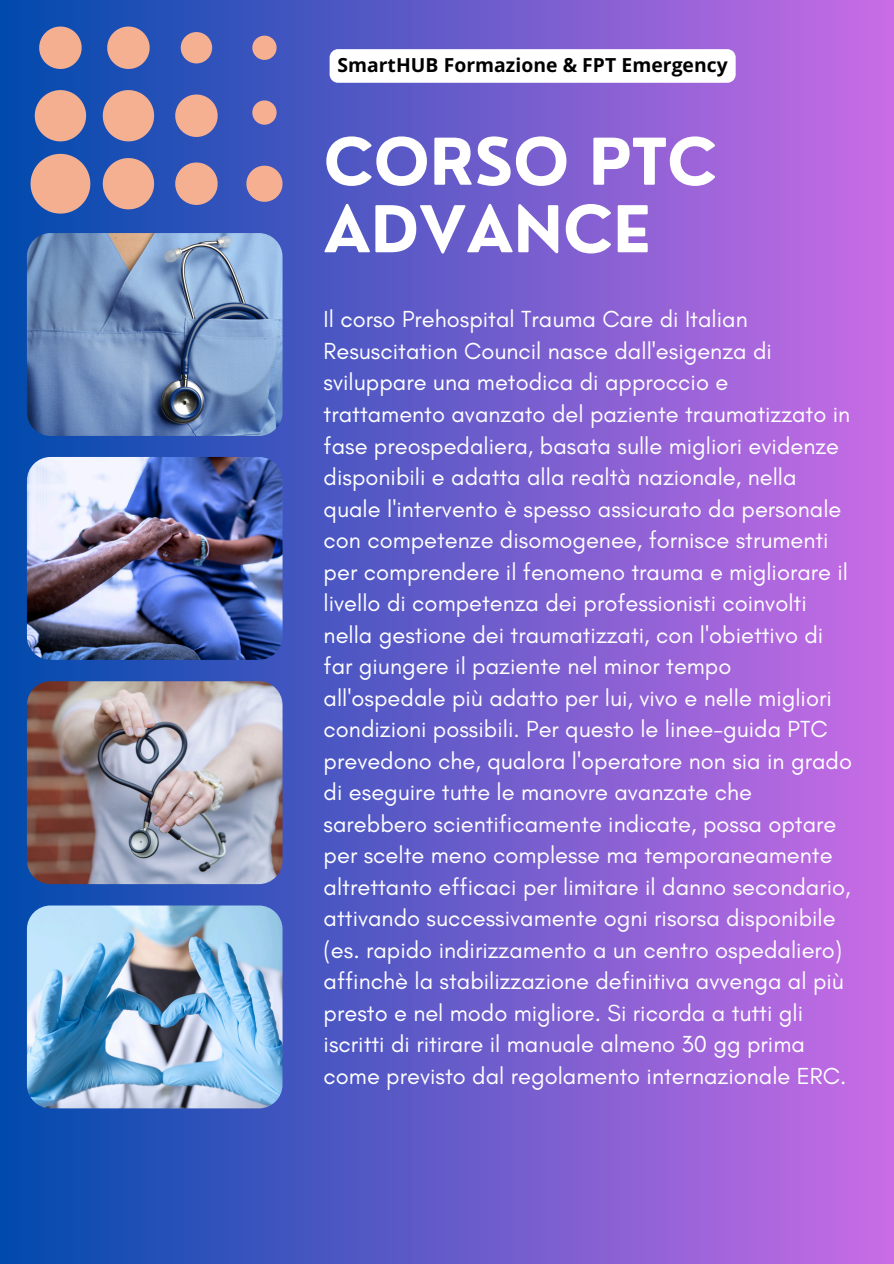
<style>
.page{position:relative;width:894px;height:1264px;background:#fff}
.page>*{position:absolute;margin:0;border:0;box-sizing:border-box;transform-origin:0 0}
.t1{font:700 62.7px/67.5px "Nourd";color:#fff}
.t2{font:23.7px/31.5px "Glacial Indifference";color:#fff}
.t3{font:700 19.35px "Open Sans";letter-spacing:.005em;color:#000}
</style>
<div class="page">
<div style="left:0;top:0;width:893px;height:1263px;background:linear-gradient(to right,#004aad,#c96ce6)"></div>
<img style="left:27px;top:457px;width:255px;height:203px;border-radius:24px">
<img style="left:27px;top:233px;width:255px;height:203px;border-radius:24px">
<img style="left:27px;top:681px;width:255px;height:203px;border-radius:24px">
<svg style="left:39px;top:27px;width:43px;height:42px;background:#c19997"></svg>
<svg style="left:107px;top:27px;width:43px;height:42px;background:#c59998"></svg>
<svg style="left:18px;top:79px;width:141px;height:147px;background:#7477a3"></svg>
<svg style="left:175px;top:162px;width:42px;height:43px;background:#c89a99"></svg>
<svg style="left:175px;top:94px;width:42px;height:43px;background:#c89a99"></svg>
<div style="left:181px;top:32px;width:31px;height:31px;background:#f5af91;border-radius:50%"></div>
<svg style="left:246px;top:166px;width:36px;height:36px"></svg>
<div style="left:252px;top:100px;width:24px;height:25px;background:#f6af91;border-radius:50%"></div>
<div style="left:252px;top:36px;width:24px;height:24px;background:#f6af91;border-radius:50%"></div>
<img style="left:27px;top:905px;width:255px;height:203px;border-radius:24px">
<svg style="left:329px;top:49px;width:406px;height:34px"></svg>
<h1 class="t3" style="left:337px;top:51px;width:392px">SmartHUB Formazione &amp; FPT Emergency</h1>
<p class="t1" style="left:323px;top:127px;width:395px">CORSO PTC<br>ADVANCE</p>
<p class="t2" style="left:323px;top:303px;width:529px">Il corso Prehospital Trauma Care di Italian Resuscitation Council nasce dall'esigenza di sviluppare una metodica di approccio e trattamento avanzato del paziente traumatizzato in fase preospedaliera, basata sulle migliori evidenze disponibili e adatta alla realtà nazionale, nella quale l'intervento è spesso assicurato da personale con competenze disomogenee, fornisce strumenti per comprendere il fenomeno trauma e migliorare il livello di competenza dei professionisti coinvolti nella gestione dei traumatizzati, con l'obiettivo di far giungere il paziente nel minor tempo all'ospedale più adatto per lui, vivo e nelle migliori condizioni possibili. Per questo le linee-guida PTC prevedono che, qualora l'operatore non sia in grado di eseguire tutte le manovre avanzate che sarebbero scientificamente indicate, possa optare per scelte meno complesse ma temporaneamente altrettanto efficaci per limitare il danno secondario, attivando successivamente ogni risorsa disponibile (es. rapido indirizzamento a un centro ospedaliero) affinchè la stabilizzazione definitiva avvenga al più presto e nel modo migliore. Si ricorda a tutti gli iscritti di ritirare il manuale almeno 30 gg prima come previsto dal regolamento internazionale ERC.</p>
</div>
